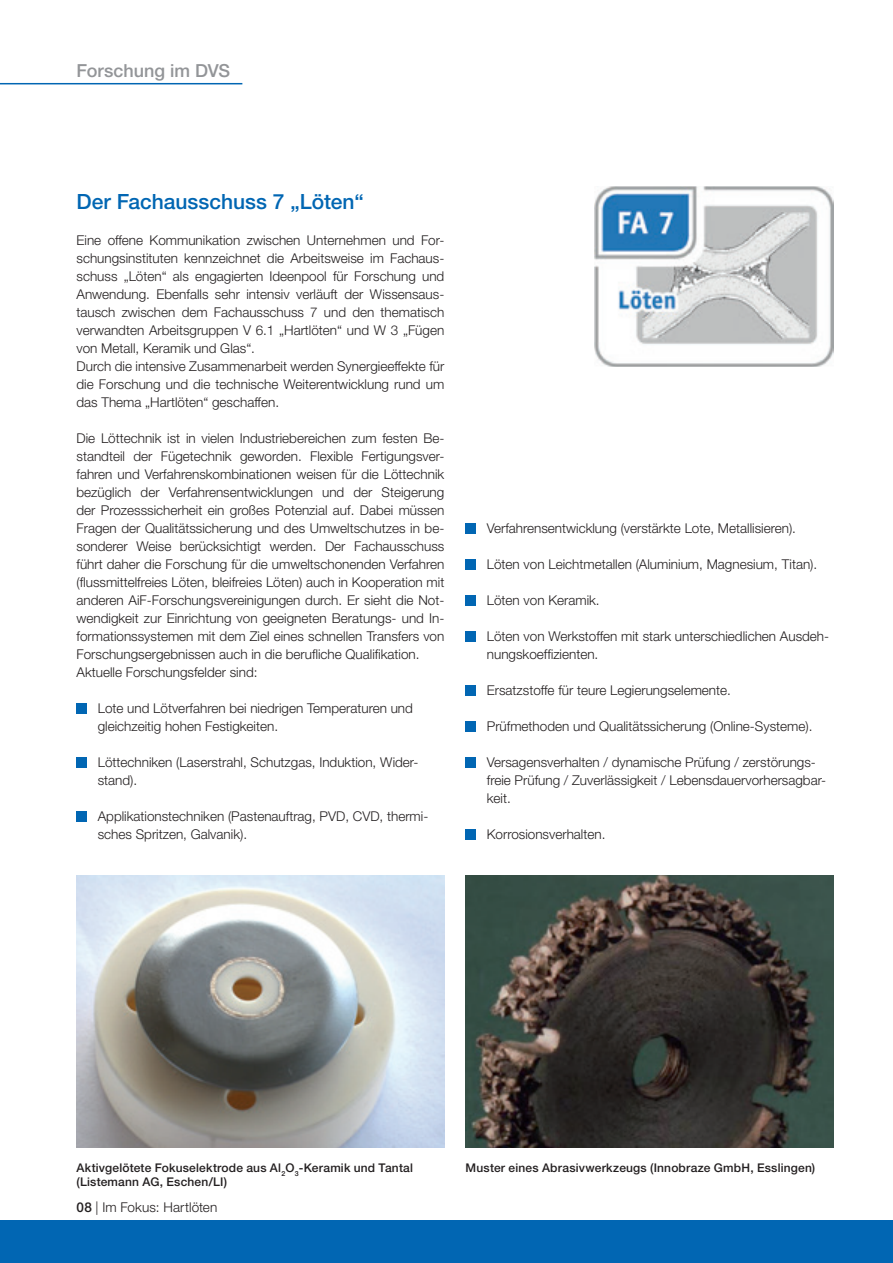
<style>
.page{position:relative;width:893px;height:1263px;background:#fff}
.page>*{position:absolute;margin:0;border:0;box-sizing:border-box;transform-origin:0 0}
.t1{font:500 21px "Helvetica Neue LT Std";color:#0166b3}
.t2{font:500 18px "Helvetica Neue LT Std";color:#939598}
.t3{font:300 13.5px/18px "Helvetica Neue LT Pro";color:#231f20}
.t4{font:500 12px/14.4px "Helvetica Neue LT Std";letter-spacing:.015em;color:#231f20}
.s1{font-family:"Helvetica Neue LT Std";font-weight:500}
</style>
<div class="page">
<div style="left:0;top:1220px;width:893px;height:43px;background:#0166b3"></div>
<img style="left:595px;top:186px;width:239px;height:181px">
<img style="left:77px;top:875px;width:367px;height:272px">
<img style="left:466px;top:875px;width:367px;height:272px">
<div style="left:77px;top:703px;width:10px;height:10px;background:#0166b3"></div>
<div style="left:77px;top:757px;width:10px;height:10px;background:#0166b3"></div>
<div style="left:77px;top:811px;width:10px;height:10px;background:#0166b3"></div>
<div style="left:466px;top:523px;width:10px;height:10px;background:#0166b3"></div>
<div style="left:466px;top:559px;width:10px;height:10px;background:#0166b3"></div>
<div style="left:466px;top:595px;width:10px;height:10px;background:#0166b3"></div>
<div style="left:466px;top:631px;width:10px;height:10px;background:#0166b3"></div>
<div style="left:466px;top:685px;width:10px;height:10px;background:#0166b3"></div>
<div style="left:466px;top:721px;width:10px;height:10px;background:#0166b3"></div>
<div style="left:466px;top:757px;width:10px;height:10px;background:#0166b3"></div>
<div style="left:466px;top:829px;width:10px;height:10px;background:#0166b3"></div>
<hr style="left:0;top:83px;width:242px;height:1px;background:#0166b3">
<h2 class="t2" style="left:77px;top:59px;width:155px">Forschung im DVS</h2>
<h1 class="t1" style="left:77px;top:189px;width:289px">Der Fachausschuss 7 „Löten“</h1>
<p class="t3" style="left:77px;top:231px;width:369px">Eine offene Kommunikation zwischen Unternehmen und For&shy;schungsinstituten kennzeichnet die Arbeitsweise im Fachaus&shy;schuss „Löten“ als engagierten Ideenpool für Forschung und Anwendung. Ebenfalls sehr intensiv verläuft der Wissensaus&shy;tausch zwischen dem Fachausschuss 7 und den thematisch verwandten Arbeitsgruppen V 6.1 „Hartlöten“ und W 3 „Fügen von Metall, Keramik und Glas“.<br>Durch die intensive Zusammenarbeit werden Synergieeffekte für die Forschung und die technische Weiterentwicklung rund um das Thema „Hartlöten“ geschaffen.</p>
<p class="t3" style="left:77px;top:429px;width:369px">Die Löttechnik ist in vielen Industriebereichen zum festen Be&shy;standteil der Fügetechnik geworden. Flexible Fertigungsver&shy;fahren und Verfahrenskombinationen weisen für die Löttechnik bezüglich der Verfahrensentwicklungen und der Steigerung der Prozesssicherheit ein großes Potenzial auf. Dabei müssen Fragen der Qualitätssicherung und des Umweltschutzes in be&shy;sonderer Weise berücksichtigt werden. Der Fachausschuss führt daher die Forschung für die umweltschonenden Verfahren (flussmittelfreies Löten, bleifreies Löten) auch in Kooperation mit anderen AiF-Forschungsvereinigungen durch. Er sieht die Not&shy;wendigkeit zur Einrichtung von geeigneten Beratungs- und In&shy;formationssystemen mit dem Ziel eines schnellen Transfers von Forschungsergebnissen auch in die berufliche Qualifikation.<br>Aktuelle Forschungsfelder sind:</p>
<p class="t3" style="left:98px;top:699px;width:317px">Lote und Lötverfahren bei niedrigen Temperaturen und gleichzeitig hohen Festigkeiten.</p>
<p class="t3" style="left:98px;top:753px;width:322px">Löttechniken (Laserstrahl, Schutzgas, Induktion, Wider&shy;stand).</p>
<p class="t3" style="left:98px;top:807px;width:332px">Applikationstechniken (Pastenauftrag, PVD, CVD, thermi&shy;sches Spritzen, Galvanik).</p>
<p class="t3" style="left:487px;top:519px;width:311px">Verfahrensentwicklung (verstärkte Lote, Metallisieren).</p>
<p class="t3" style="left:487px;top:555px;width:332px">Löten von Leichtmetallen (Aluminium, Magnesium, Titan).</p>
<p class="t3" style="left:487px;top:591px;width:114px">Löten von Keramik.</p>
<p class="t3" style="left:487px;top:627px;width:344px">Löten von Werkstoffen mit stark unterschiedlichen Ausdeh&shy;nungskoeffizienten.</p>
<p class="t3" style="left:487px;top:681px;width:246px">Ersatzstoffe für teure Legierungselemente.</p>
<p class="t3" style="left:487px;top:717px;width:327px">Prüfmethoden und Qualitätssicherung (Online-Systeme).</p>
<p class="t3" style="left:487px;top:753px;width:341px">Versagensverhalten / dynamische Prüfung / zerstörungs&shy;freie Prüfung / Zuverlässigkeit / Lebensdauervorhersagbar&shy;keit.</p>
<p class="t3" style="left:487px;top:825px;width:120px">Korrosionsverhalten.</p>
<p class="t4" style="left:77px;top:1160px;width:338px">Aktivgelötete Fokuselektrode aus Al<sub>2</sub>O<sub>3</sub>-Keramik und Tantal (Listemann AG, Eschen/LI)</p>
<p class="t4" style="left:466px;top:1160px;width:351px">Muster eines Abrasivwerkzeugs (Innobraze GmbH, Esslingen)</p>
<p class="t3" style="left:77px;top:1198px;width:142px"><span class="s1">08</span> | Im Fokus: Hartlöten</p>
</div>
